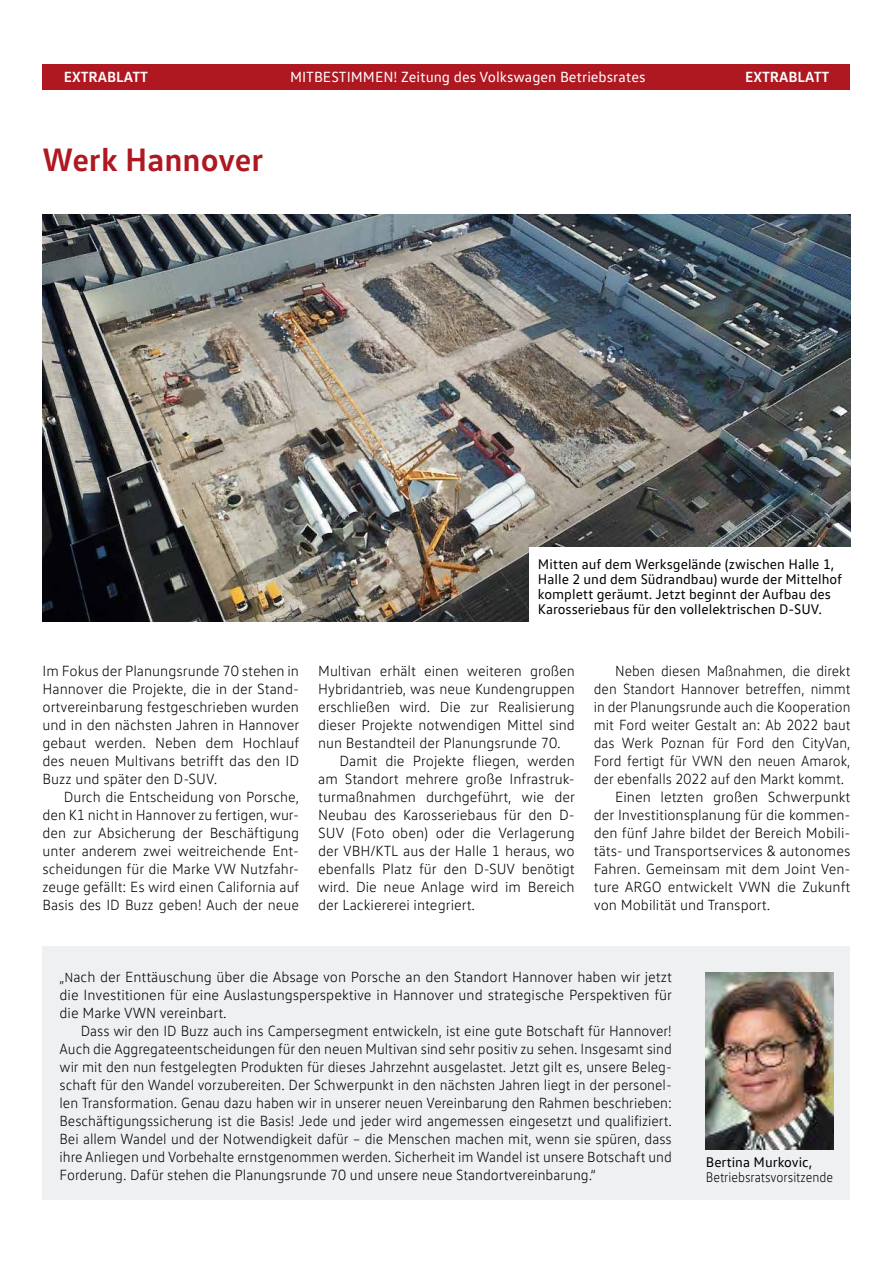
<style>
.page{position:relative;width:893px;height:1263px;background:#fff}
.page>*{position:absolute;margin:0;border:0;box-sizing:border-box;transform-origin:0 0}
.t1{font:700 33px "VW Text";color:#af1821}
.t2{font:300 15px/18px "VW Text";color:#000;text-align:justify}
.t3{font:300 15px "VW Text";color:#000;scale:.96 1}
.t4{font:15px "VW Text";color:#fff}
.t5{font:700 15px "VW Text";color:#fff}
.t6{font:14.25px/15px "VW Text";color:#000}
.t7{font:300 14.25px "VW Text";color:#000;scale:.91 1}
.s1{font-size:13.5px}
</style>
<div class="page">
<div style="left:43px;top:946px;width:807px;height:253px;background:#ebeef0"></div>
<img style="left:706px;top:973px;width:127px;height:176px">
<img style="left:43px;top:215px;width:807px;height:407px">
<div style="left:43px;top:64px;width:807px;height:25px;background:#af1821"></div>
<div style="left:529px;top:548px;width:321px;height:75px;background:#fff"></div>
<p class="t5" style="left:64px;top:67px;width:86px">EXTRABLATT</p>
<p class="t4" style="left:290px;top:68px;width:357px">MITBESTIMMEN! Zeitung des Volkswagen Betriebsrates</p>
<p class="t5" style="left:745px;top:67px;width:86px">EXTRABLATT</p>
<h1 class="t1" style="left:43px;top:138px;width:223px">Werk Hannover</h1>
<p class="t6" style="left:538px;top:557px;width:306px">Mitten auf dem Werksgelände (zwischen Halle 1, Halle 2 und dem Südrandbau) wurde der Mittelhof komplett geräumt. Jetzt beginnt der Aufbau des Karosseriebaus für den vollelektrischen D-SUV.</p>
<p class="t2" style="left:43px;top:661px;width:258px">Im Fokus der Planungsrunde 70 stehen in Hannover die Projekte, die in der Stand&shy;ortvereinbarung festgeschrieben wurden und in den nächsten Jahren in Hannover gebaut werden. Neben dem Hochlauf des neuen Multivans betrifft das den ID Buzz und später den D-SUV.</p>
<p class="t2" style="left:43px;top:787px;width:258px;text-indent:21px">Durch die Entscheidung von Porsche, den K1 nicht in Hannover zu fertigen, wur&shy;den zur Absicherung der Beschäftigung unter anderem zwei weitreichende Ent&shy;scheidungen für die Marke VW Nutzfahr&shy;zeuge gefällt: Es wird einen California auf Basis des ID Buzz geben! Auch der neue</p>
<p class="t2" style="left:318px;top:661px;width:258px">Multivan erhält einen weiteren großen</p>
<p class="t2" style="left:318px;top:679px;width:258px">Hybridantrieb, was neue Kundengruppen</p>
<p class="t2" style="left:318px;top:697px;width:258px">erschließen wird. Die zur Realisierung</p>
<p class="t2" style="left:318px;top:715px;width:258px">dieser Projekte notwendigen Mittel sind</p>
<p class="t2" style="left:318px;top:733px;width:244px">nun Bestandteil der Planungsrunde 70.</p>
<p class="t2" style="left:339px;top:751px;width:237px">Damit die Projekte fliegen, werden</p>
<p class="t2" style="left:318px;top:769px;width:258px">am Standort mehrere große Infrastruk-</p>
<p class="t2" style="left:318px;top:787px;width:258px">turmaßnahmen durchgeführt, wie der</p>
<p class="t2" style="left:318px;top:805px;width:258px">Neubau des Karosseriebaus für den D-</p>
<p class="t2" style="left:318px;top:823px;width:258px">SUV (Foto oben) oder die Verlagerung</p>
<p class="t2" style="left:318px;top:841px;width:258px">der VBH/KTL aus der Halle 1 heraus, wo</p>
<p class="t2" style="left:318px;top:859px;width:258px">ebenfalls Platz für den D-SUV benötigt</p>
<p class="t2" style="left:318px;top:877px;width:258px">wird. Die neue Anlage wird im Bereich</p>
<p class="t2" style="left:318px;top:895px;width:158px">der Lackiererei integriert.</p>
<p class="t3" style="left:615px;top:662px;width:247px">Neben diesen Maßnahmen, die direkt</p>
<p class="t3" style="left:594px;top:680px;width:269px">den Standort Hannover betreffen, nimmt</p>
<p class="t3" style="left:594px;top:698px;width:269px">in der Planungsrunde auch die Kooperation</p>
<p class="t3" style="left:594px;top:716px;width:269px">mit Ford weiter Gestalt an: Ab 2022 baut</p>
<p class="t3" style="left:594px;top:734px;width:269px">das Werk Poznan für Ford den CityVan,</p>
<p class="t3" style="left:594px;top:752px;width:269px">Ford fertigt für VWN den neuen Amarok,</p>
<p class="t3" style="left:594px;top:770px;width:262px">der ebenfalls 2022 auf den Markt kommt.</p>
<p class="t2" style="left:615px;top:787px;width:237px">Einen letzten großen Schwerpunkt</p>
<p class="t2" style="left:594px;top:805px;width:258px">der Investitionsplanung für die kommen-</p>
<p class="t2" style="left:594px;top:823px;width:258px">den fünf Jahre bildet der Bereich Mobili-</p>
<p class="t2" style="left:594px;top:841px;width:258px">täts- und Transportservices &amp; autonomes</p>
<p class="t2" style="left:594px;top:859px;width:258px">Fahren. Gemeinsam mit dem Joint Ven-</p>
<p class="t2" style="left:594px;top:877px;width:258px">ture ARGO entwickelt VWN die Zukunft</p>
<p class="t2" style="left:594px;top:895px;width:178px">von Mobilität und Transport.</p>
<p class="t2" style="left:60px;top:967px;width:614px"><span class="s1">„N</span>ach der Enttäuschung über die Absage von Porsche an den Standort Hannover haben wir jetzt die Investitionen für eine Auslastungsperspektive in Hannover und strategische Perspektiven für die Marke VWN vereinbart.</p>
<p class="t2" style="left:60px;top:1021px;width:614px;text-indent:21px">Dass wir den ID Buzz auch ins Campersegment entwickeln, ist eine gute Botschaft für Hannover!<br>Auch die Aggregateentscheidungen für den neuen Multivan sind sehr positiv zu sehen. Insgesamt sind wir mit den nun festgelegten Produkten für dieses Jahrzehnt ausgelastet. Jetzt gilt es, unsere Beleg&shy;schaft für den Wandel vorzubereiten. Der Schwerpunkt in den nächsten Jahren liegt in der personel&shy;len Transformation. Genau dazu haben wir in unserer neuen Vereinbarung den Rahmen beschrieben:<br>Beschäftigungssicherung ist die Basis! Jede und jeder wird angemessen eingesetzt und qualifiziert.<br>Bei allem Wandel und der Notwendigkeit dafür – die Menschen machen mit, wenn sie spüren, dass ihre Anliegen und Vorbehalte ernstgenommen werden. Sicherheit im Wandel ist unsere Botschaft und Forderung. Dafür stehen die Planungsrunde 70 und unsere neue Standortvereinbarung.“</p>
<p class="t6" style="left:706px;top:1154px;width:108px">Bertina Murkovic,</p>
<p class="t7" style="left:706px;top:1169px;width:141px">Betriebsratsvorsitzende</p>
</div>
